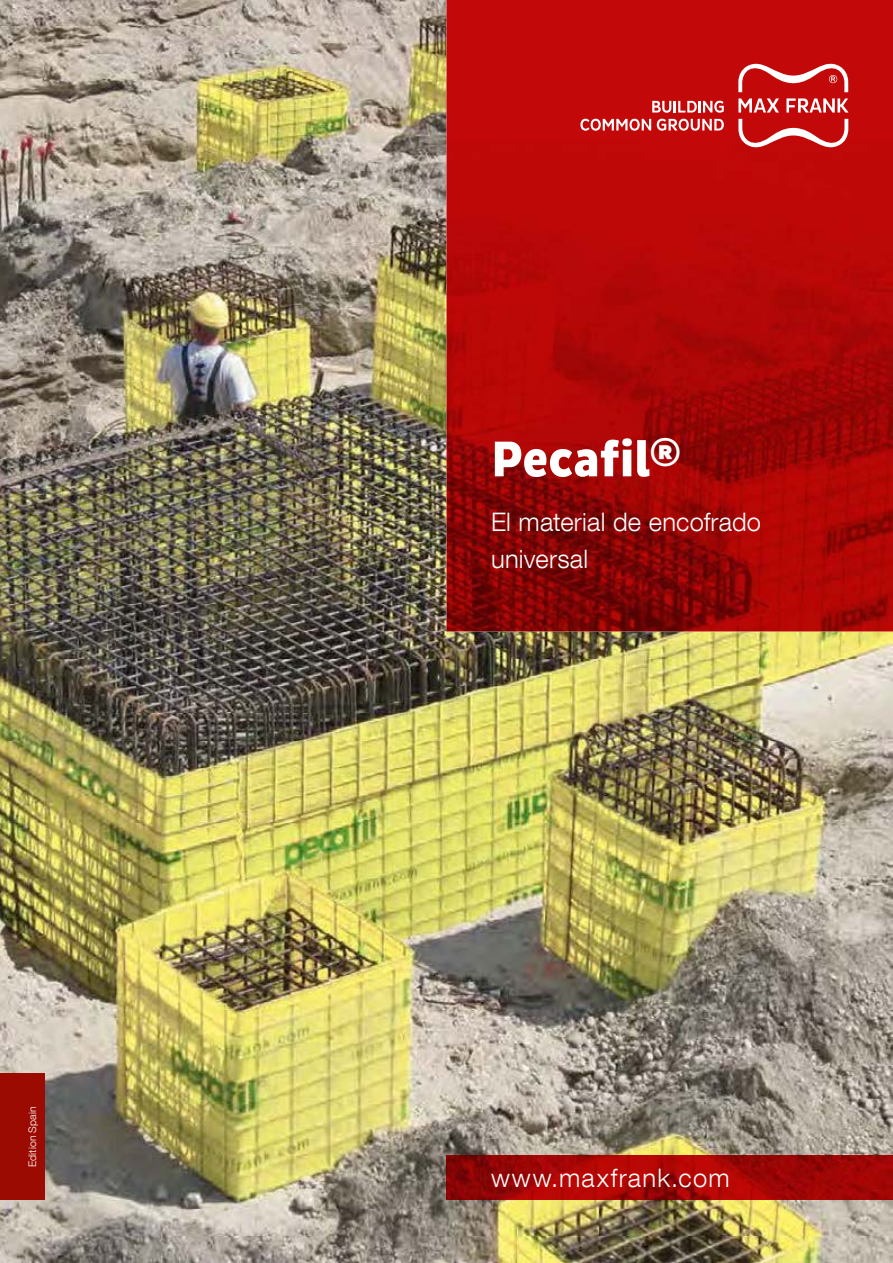
<style>
.page{position:relative;width:893px;height:1263px;background:#fff}
.page>*{position:absolute;margin:0;border:0;box-sizing:border-box;transform-origin:0 0}
.t1{font:800 51px "Pluto Sans Cond";letter-spacing:-.005em;color:#fff}
.t2{font:300 25.5px/37.5px "Helvetica Neue LT Com";letter-spacing:.01em;color:#fff}
.t3{font:300 25.5px "Helvetica Neue LT Com";letter-spacing:.05em;color:#fff}
.t4{font:300 10.5px "Helvetica Neue LT Com";letter-spacing:.02em;color:#fff}
</style>
<div class="page">
<img style="left:0;top:0;width:893px;height:1263px">
<img style="left:446px;top:1155px;width:447px;height:45px">
<img style="left:446px;top:0;width:447px;height:631px">
<svg style="left:738px;top:119px;width:110px;height:28px"></svg>
<svg style="left:738px;top:64px;width:110px;height:28px"></svg>
<svg style="left:738px;top:98px;width:41px;height:15px"></svg>
<svg style="left:786px;top:98px;width:62px;height:15px"></svg>
<svg style="left:652px;top:101px;width:72px;height:12px"></svg>
<svg style="left:580px;top:119px;width:71px;height:12px"></svg>
<svg style="left:657px;top:119px;width:67px;height:12px"></svg>
<div style="left:0;top:1073px;width:45px;height:127px;background:#9c0b01"></div>
<p class="t4" style="left:26px;top:1167px;width:63px;rotate:-90deg">Edition Spain</p>
<h1 class="t1" style="left:491px;top:430px;width:191px">Pecafil<sup>®</sup></h1>
<p class="t2" style="left:491px;top:502px;width:271px">El material de encofrado universal</p>
<p class="t3" style="left:491px;top:1162px;width:240px">www.maxfrank.com</p>
</div>
